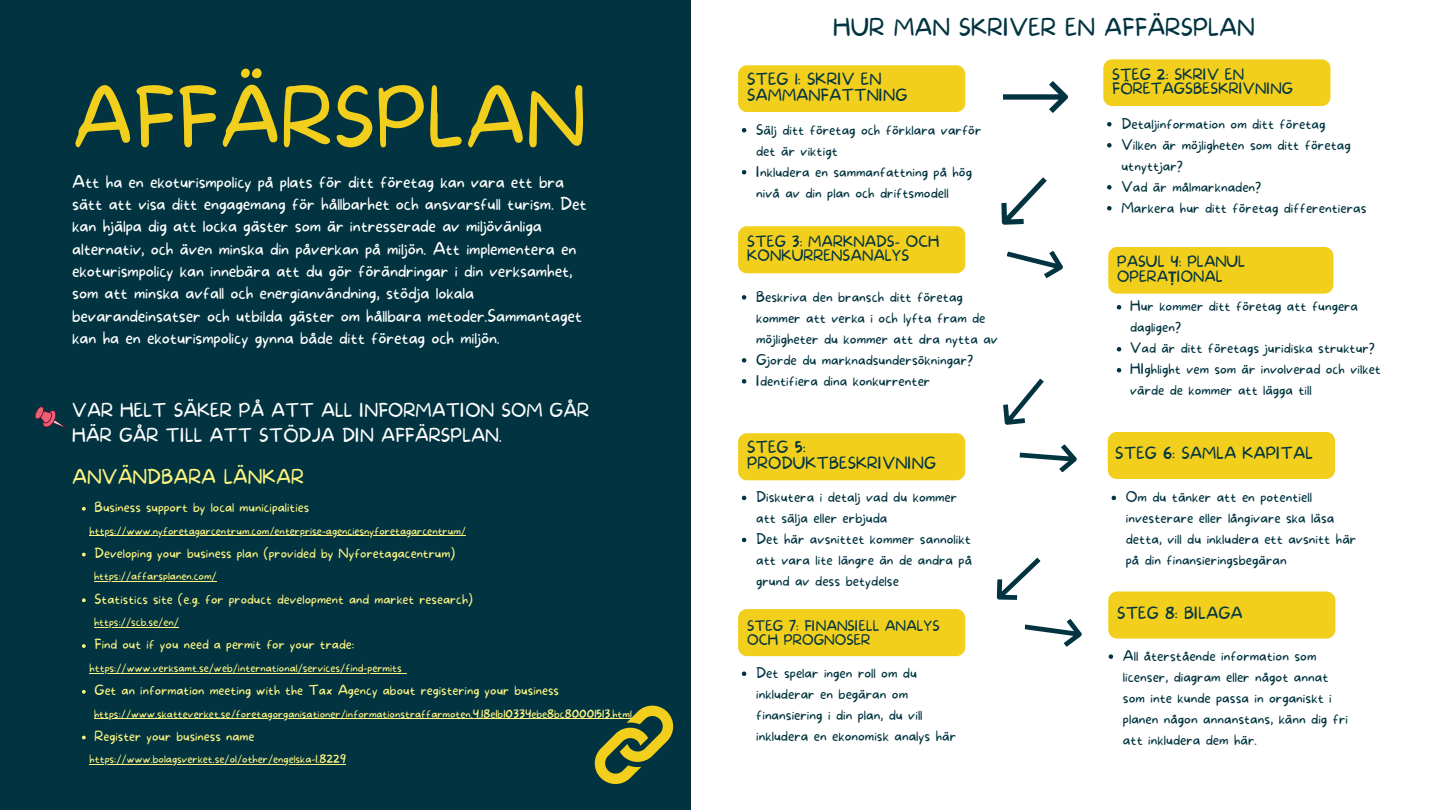
<style>
.page{position:relative;width:1440px;height:810px;background:#fff}
.page>*{position:absolute;margin:0;border:0;box-sizing:border-box;transform-origin:0 0}
.t1{font:100 78.5px "More Sugar";color:#f2cf1d}
.t2{font:100 23px "More Sugar";color:#013440}
.t3{font:100 19.2px "More Sugar";color:#fdf482}
.t4{font:100 18px/24.8px "More Sugar";color:#fff}
.t5{font:100 16.7px/22.4px "More Sugar";letter-spacing:-.01em;color:#fff}
.t6{font:100 15.8px/15.8px "More Sugar";color:#013440}
.t7{font:100 14.8px/14.2px "More Sugar";color:#013440}
.t8{font:100 14.6px/14.2px "More Sugar";color:#013440}
.t9{font:100 13.9px/21px "More Sugar";color:#013440}
.t10{font:100 13.8px/21px "More Sugar";color:#013440}
.t11{font:100 13.2px "More Sugar";color:#fdf482}
.t12{font:100 11.2px "More Sugar";color:#fdf482}
.s1{font-family:"Noto Sans";font-weight:700}
</style>
<div class="page">
<div style="left:0;top:0;width:691px;height:810px;background:#013440"></div>
<svg style="left:82px;top:507px;width:4px;height:4px"></svg>
<svg style="left:82px;top:553px;width:4px;height:3px"></svg>
<svg style="left:82px;top:598px;width:4px;height:4px"></svg>
<svg style="left:82px;top:644px;width:4px;height:4px"></svg>
<svg style="left:82px;top:690px;width:4px;height:4px"></svg>
<svg style="left:82px;top:736px;width:4px;height:3px"></svg>
<hr style="left:90px;top:535px;width:376px;height:1px;background:#fdf482">
<hr style="left:94px;top:581px;width:123px;height:1px;background:#fdf482">
<hr style="left:94px;top:627px;width:85px;height:1px;background:#fdf482">
<hr style="left:90px;top:673px;width:312px;height:1px;background:#fdf482">
<hr style="left:94px;top:718px;width:538px;height:1px;background:#fdf482">
<hr style="left:90px;top:764px;width:256px;height:1px;background:#fdf482">
<div style="left:738px;top:226px;width:227px;height:47px;background:#f2cf1d;border-radius:9px"></div>
<div style="left:738px;top:433px;width:227px;height:47px;background:#f2cf1d;border-radius:9px"></div>
<div style="left:1108px;top:432px;width:227px;height:47px;background:#f2cf1d;border-radius:9px"></div>
<div style="left:1108px;top:592px;width:227px;height:47px;background:#f2cf1d;border-radius:9px"></div>
<div style="left:738px;top:65px;width:227px;height:47px;background:#f2cf1d;border-radius:9px"></div>
<div style="left:1103px;top:59px;width:228px;height:47px;background:#f2cf1d;border-radius:9px"></div>
<svg style="left:742px;top:295px;width:4px;height:5px"></svg>
<svg style="left:742px;top:358px;width:4px;height:5px"></svg>
<svg style="left:742px;top:379px;width:4px;height:5px"></svg>
<div style="left:1108px;top:247px;width:225px;height:47px;background:#f2cf1d;border-radius:9px"></div>
<svg style="left:1117px;top:305px;width:4px;height:5px"></svg>
<svg style="left:1117px;top:347px;width:4px;height:5px"></svg>
<svg style="left:1117px;top:368px;width:4px;height:5px"></svg>
<svg style="left:742px;top:496px;width:4px;height:4px"></svg>
<svg style="left:742px;top:538px;width:4px;height:4px"></svg>
<svg style="left:1112px;top:496px;width:4px;height:4px"></svg>
<svg style="left:1109px;top:654px;width:4px;height:5px"></svg>
<div style="left:738px;top:609px;width:227px;height:47px;background:#f2cf1d;border-radius:9px"></div>
<svg style="left:742px;top:672px;width:4px;height:4px"></svg>
<svg style="left:742px;top:128px;width:4px;height:4px"></svg>
<svg style="left:742px;top:170px;width:4px;height:4px"></svg>
<svg style="left:1107px;top:122px;width:5px;height:5px"></svg>
<svg style="left:1107px;top:143px;width:5px;height:5px"></svg>
<svg style="left:1107px;top:185px;width:5px;height:5px"></svg>
<svg style="left:1107px;top:206px;width:5px;height:5px"></svg>
<svg style="left:1003px;top:378px;width:41px;height:47px"></svg>
<svg style="left:1003px;top:81px;width:65px;height:32px"></svg>
<svg style="left:1001px;top:177px;width:62px;height:101px"></svg>
<svg style="left:1019px;top:444px;width:58px;height:29px"></svg>
<svg style="left:996px;top:557px;width:86px;height:90px"></svg>
<svg style="left:594px;top:705px;width:80px;height:79px"></svg>
<svg style="left:34px;top:406px;width:34px;height:23px"></svg>
<p class="t1" style="left:72px;top:73px;width:516px">AFFÄRSPLAN</p>
<p class="t5" style="left:72px;top:171px;width:516px">Att ha en ekoturismpolicy på plats för ditt företag kan vara ett bra sätt att visa ditt engagemang för hållbarhet och ansvarsfull turism. Det kan hjälpa dig att locka gäster som är intresserade av miljövänliga alternativ, och även minska din påverkan på miljön. Att implementera en ekoturismpolicy kan innebära att du gör förändringar i din verksamhet, som att minska avfall och energianvändning, stödja lokala bevarandeinsatser och utbilda gäster om hållbara metoder.Sammantaget kan ha en ekoturismpolicy gynna både ditt företag och miljön.</p>
<p class="t4" style="left:72px;top:399px;width:518px">VAR HELT SÄKER PÅ ATT ALL INFORMATION SOM GÅR<br>HÄR GÅR TILL ATT STÖDJA DIN AFFÄRSPLAN.</p>
<p class="t3" style="left:72px;top:466px;width:233px">ANVÄNDBARA LÄNKAR</p>
<p class="t11" style="left:95px;top:500px;width:216px">Business support by local municipalities</p>
<p class="t11" style="left:95px;top:545px;width:362px">Developing your business plan (provided by Nyforetagacentrum)</p>
<p class="t11" style="left:95px;top:591px;width:380px">Statistics site (e.g. for product development and market research)</p>
<p class="t11" style="left:95px;top:637px;width:261px">Find out if you need a permit for your trade:</p>
<p class="t11" style="left:95px;top:683px;width:466px">Get an information meeting with the Tax Agency about registering your business</p>
<p class="t11" style="left:95px;top:728px;width:161px">Register your business name</p>
<p class="t12" style="left:90px;top:524px;width:378px">https://www.nyforetagarcentrum.com/enterprise-agenciesnyforetagarcentrum/</p>
<p class="t12" style="left:94px;top:570px;width:124px">https://affarsplanen.com/</p>
<p class="t12" style="left:94px;top:616px;width:86px">https://scb.se/en/</p>
<p class="t12" style="left:90px;top:661px;width:314px">https://www.verksamt.se/web/international/services/find-permits</p>
<p class="t12" style="left:94px;top:707px;width:539px">https://www.skatteverket.se/foretagorganisationer/informationstraffarmoten.4.18e1b10334ebe8bc80001513.html</p>
<p class="t12" style="left:90px;top:753px;width:258px">https://www.bolagsverket.se/ol/other/engelska-1.8229</p>
<p class="t2" style="left:833px;top:14px;width:423px">HUR MAN SKRIVER EN AFFÄRSPLAN</p>
<p class="t6" style="left:747px;top:72px;width:162px">STEG 1: SKRIV EN<br>SAMMANFATTNING</p>
<p class="t7" style="left:1112px;top:68px;width:183px">STEG 2: SKRIV EN<br>FÖRETAGSBESKRIVNING</p>
<p class="t9" style="left:756px;top:120px;width:227px">Sälj ditt företag och förklara varför det är viktigt</p>
<p class="t9" style="left:756px;top:162px;width:217px">Inkludera en sammanfattning på hög nivå av din plan och driftsmodell</p>
<p class="t9" style="left:1121px;top:114px;width:206px">Detaljinformation om ditt företag</p>
<p class="t9" style="left:1121px;top:135px;width:231px">Vilken är möjligheten som ditt företag utnyttjar?</p>
<p class="t9" style="left:1121px;top:177px;width:142px">Vad är målmarknaden?</p>
<p class="t9" style="left:1121px;top:198px;width:247px">Markera hur ditt företag differentieras</p>
<p class="t7" style="left:747px;top:235px;width:194px">STEG 3: MARKNADS- OCH<br>KONKURRENSANALYS</p>
<p class="t9" style="left:756px;top:287px;width:243px">Beskriva den bransch ditt företag kommer att verka i och lyfta fram de möjligheter du kommer att dra nytta av</p>
<p class="t9" style="left:756px;top:350px;width:219px">Gjorde du marknadsundersökningar?</p>
<p class="t9" style="left:756px;top:371px;width:176px">Identifiera dina konkurrenter</p>
<p class="t8" style="left:1117px;top:256px;width:130px">PASUL 4: PLANUL<br>OPERA<span class="s1">Ț</span>IONAL</p>
<p class="t10" style="left:1130px;top:296px;width:229px">Hur kommer ditt företag att fungera dagligen?</p>
<p class="t10" style="left:1130px;top:338px;width:246px">Vad är ditt företags juridiska struktur?</p>
<p class="t10" style="left:1130px;top:359px;width:252px">HIghlight vem som är involverad och vilket värde de kommer att lägga till</p>
<p class="t6" style="left:747px;top:440px;width:191px">STEG 5:<br>PRODUKTBESKRIVNING</p>
<p class="t6" style="left:1115px;top:446px;width:199px">STEG 6: SAMLA KAPITAL</p>
<p class="t9" style="left:756px;top:487px;width:203px">Diskutera i detalj vad du kommer att sälja eller erbjuda</p>
<p class="t9" style="left:756px;top:529px;width:217px;text-align:justify">Det här avsnittet kommer sannolikt att vara lite längre än de andra på grund av dess betydelse</p>
<p class="t10" style="left:747px;top:620px;width:194px;line-height:13.5px">STEG 7: FINANSIELL ANALYS<br>OCH PROGNOSER</p>
<p class="t9" style="left:756px;top:663px;width:202px">Det spelar ingen roll om du inkluderar en begäran om finansiering i din plan, du vill inkludera en ekonomisk analys här</p>
<p class="t9" style="left:1126px;top:487px;width:232px">Om du tänker att en potentiell investerare eller långivare ska läsa detta, vill du inkludera ett avsnitt här på din finansieringsbegäran</p>
<p class="t6" style="left:1117px;top:606px;width:127px">STEG 8: BILAGA</p>
<p class="t9" style="left:1123px;top:646px;width:227px">All återstående information som licenser, diagram eller något annat som inte kunde passa in organiskt i planen någon annanstans, känn dig fri att inkludera dem här.</p>
</div>
